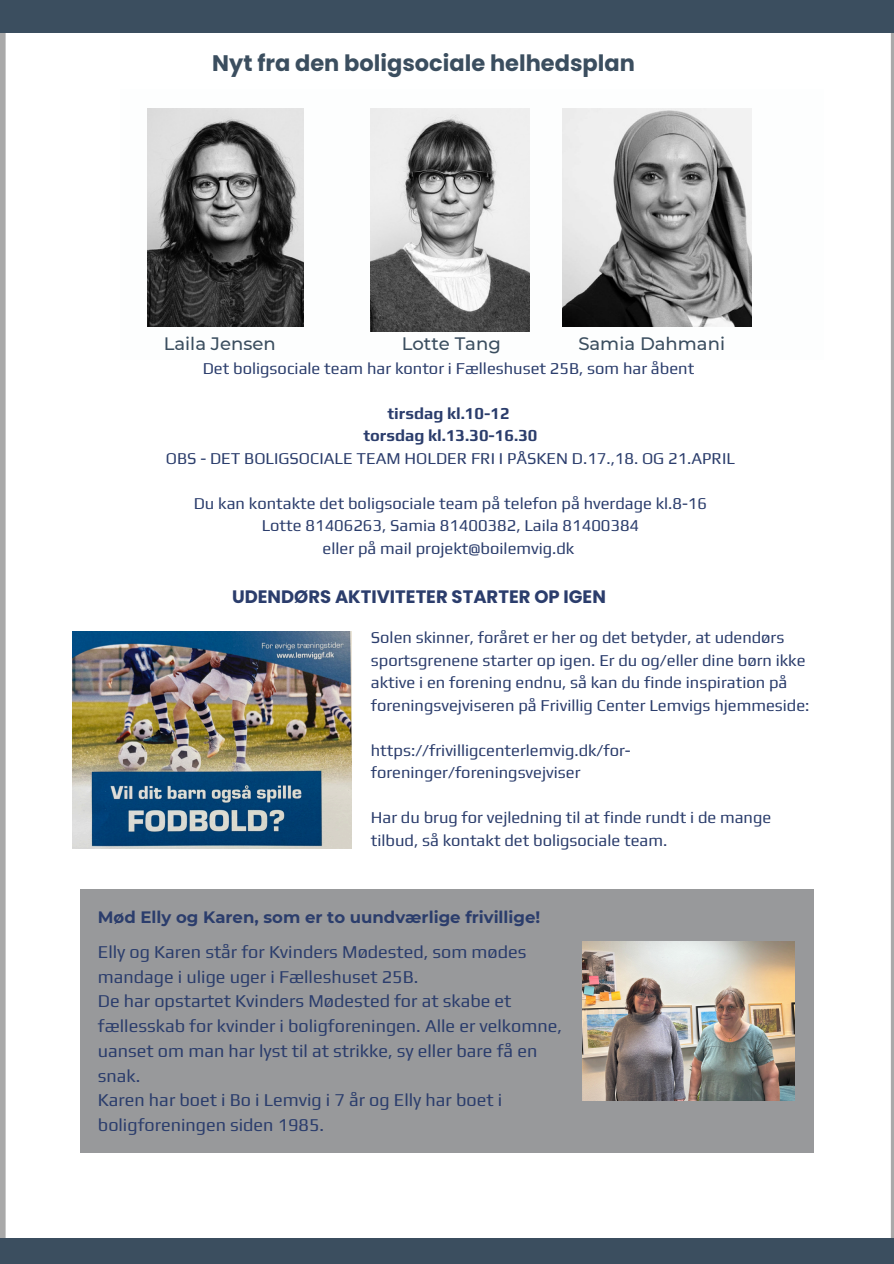
<style>
.page{position:relative;width:894px;height:1264px;background:#fff}
.page>*{position:absolute;margin:0;border:0;box-sizing:border-box;transform-origin:0 0}
.t1{font:700 22.5px "Poppins";color:#3b4e5f}
.t2{font:18px/24.8px "Play";color:#2b3d6c}
.t3{font:500 18px "Montserrat";color:#3b4e5f}
.t4{font:700 18px "Poppins";color:#2b3d6c}
.t5{font:16.5px/22.5px "Play";color:#2b3d6c}
.t6{font:700 16.5px "Montserrat";color:#2b3d6c}
.t7{font:700 16.5px "Play";color:#2b3d6c}
</style>
<div class="page">
<div style="left:0;top:0;width:6px;height:1263px;background:#a9a9a9"></div>
<hr style="left:890px;top:0;width:3px;height:1263px;background:#000">
<div style="left:0;top:0;width:893px;height:33px;background:#3b4e5f"></div>
<div style="left:0;top:1237px;width:893px;height:26px;background:#3b4e5f"></div>
<img style="left:562px;top:108px;width:189px;height:219px">
<img style="left:371px;top:108px;width:158px;height:223px">
<img style="left:148px;top:108px;width:155px;height:219px">
<div style="left:80px;top:889px;width:733px;height:263px;background:#98999b"></div>
<img style="left:582px;top:941px;width:212px;height:159px">
<img style="left:73px;top:631px;width:279px;height:218px">
<p class="t1" style="left:212px;top:47px;width:424px">Nyt fra den boligsociale helhedsplan</p>
<p class="t3" style="left:164px;top:333px;width:113px">Laila Jensen</p>
<p class="t3" style="left:401px;top:333px;width:100px">Lotte Tang</p>
<p class="t3" style="left:578px;top:333px;width:148px">Samia Dahmani</p>
<p class="t5" style="left:203px;top:356px;width:493px">Det boligsociale team har kontor i Fælleshuset 25B, som har åbent</p>
<h1 class="t7" style="left:387px;top:403px;width:124px">tirsdag kl.10-12</h1>
<p class="t7" style="left:363px;top:426px;width:175px">torsdag kl.13.30-16.30</p>
<p class="t5" style="left:166px;top:446px;width:570px">OBS - DET BOLIGSOCIALE TEAM HOLDER FRI I PÅSKEN D.17.,18. OG 21.APRIL</p>
<p class="t5" style="left:194px;top:491px;width:514px">Du kan kontakte det boligsociale team på telefon på hverdage kl.8-16</p>
<p class="t5" style="left:261px;top:514px;width:379px">Lotte 81406263, Samia 81400382, Laila 81400384</p>
<h3 class="t5" style="left:322px;top:536px;width:253px">eller på mail projekt@boilemvig.dk</h3>
<p class="t4" style="left:232px;top:584px;width:375px">UDENDØRS AKTIVITETER STARTER OP IGEN</p>
<p class="t5" style="left:371px;top:626px;width:440px">Solen skinner, foråret er her og det betyder, at udendørs sportsgrenene starter op igen. Er du og/eller dine børn ikke aktive i en forening endnu, så kan du finde inspiration på foreningsvejviseren på Frivillig Center Lemvigs hjemmeside:</p>
<p class="t5" style="left:371px;top:738px;width:261px">https://frivilligcenterlemvig.dk/for&shy;foreninger/foreningsvejviser</p>
<p class="t5" style="left:371px;top:806px;width:402px">Har du brug for vejledning til at finde rundt i de mange tilbud, så kontakt det boligsociale team.</p>
<p class="t6" style="left:98px;top:907px;width:444px">Mød Elly og Karen, som er to uundværlige frivillige!</p>
<p class="t2" style="left:98px;top:938px;width:430px">Elly og Karen står for Kvinders Mødested, som mødes mandage i ulige uger i Fælleshuset 25B.</p>
<h2 class="t2" style="left:98px;top:988px;width:465px">De har opstartet Kvinders Mødested for at skabe et fællesskab for kvinder i boligforeningen. Alle er velkomne, uanset om man har lyst til at strikke, sy eller bare få en snak.</h2>
<p class="t2" style="left:98px;top:1087px;width:405px">Karen har boet i Bo i Lemvig i 7 år og Elly har boet i boligforeningen siden 1985.</p>
</div>
